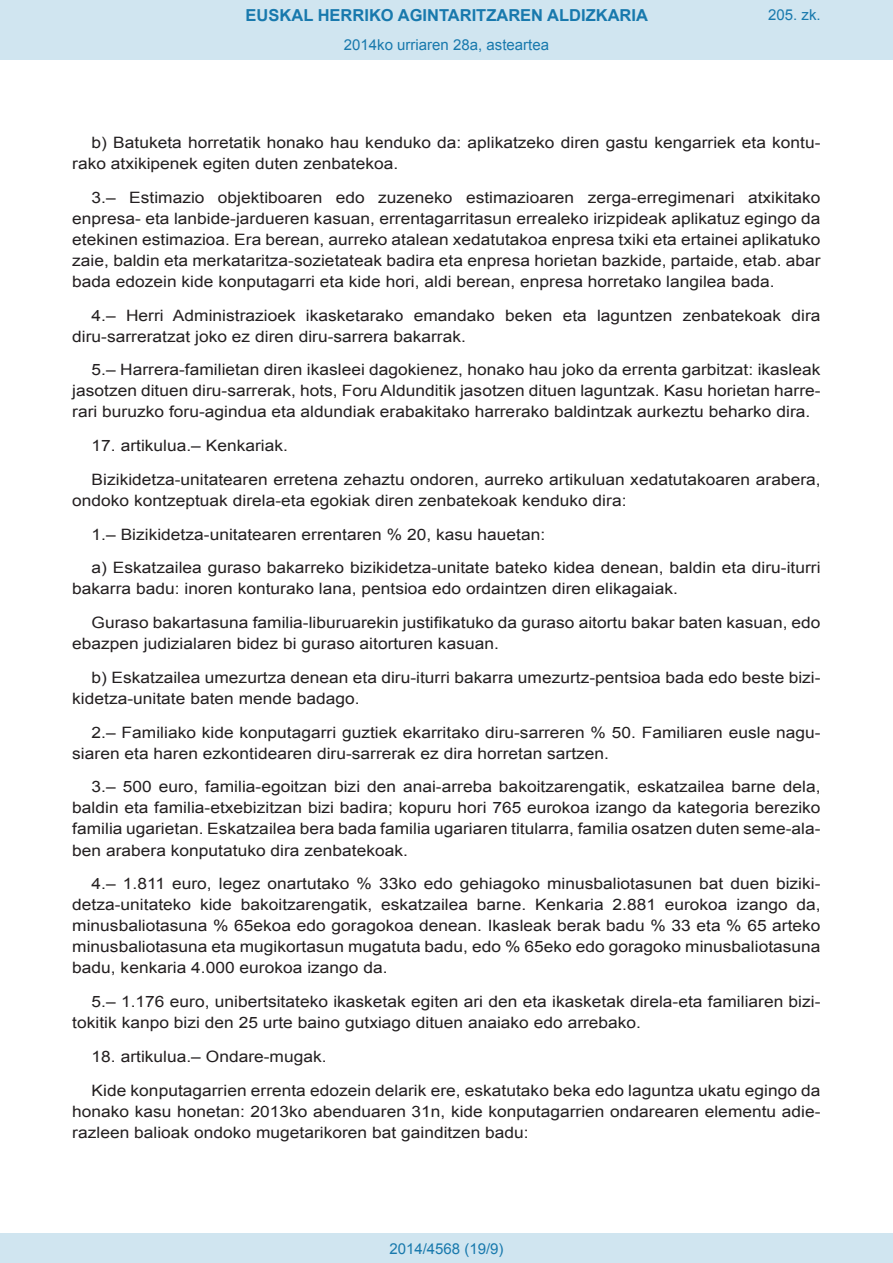
<style>
.page{position:relative;width:893px;height:1263px;background:#fff}
.page>*{position:absolute;margin:0;border:0;box-sizing:border-box;transform-origin:0 0}
.t1{font:700 16.5px "Arial";color:#1879ad}
.BOPVDetalle{font:15.6px/21px "Arial";color:#231f20;scale:1.11 1}
.Paginacion_Centro{font:15px "Arial";color:#1879ad}
</style>
<div class="page">
<div style="left:0;top:0;width:893px;height:60px;background:#d0e5f0"></div>
<div style="left:0;top:1233px;width:893px;height:30px;background:#d0e5f0"></div>
<p class="t1" style="left:246px;top:4px;width:404px">EUSKAL HERRIKO AGINTARITZAREN ALDIZKARIA</p>
<p class="Paginacion_Centro" style="left:344px;top:35px;width:207px">2014ko urriaren 28a, asteartea</p>
<p class="Paginacion_Centro" style="left:768px;top:5px;width:54px">205. zk.</p>
<p class="BOPVDetalle" style="left:72px;top:132px;width:676px;text-indent:19px">b) Batuketa horretatik honako hau kenduko da: aplikatzeko diren gastu kengarriek eta kontu&shy;rako atxikipenek egiten duten zenbatekoa.</p>
<p class="BOPVDetalle" style="left:72px;top:187px;width:676px;text-align:justify;text-indent:19px">3.– Estimazio objektiboaren edo zuzeneko estimazioaren zerga-erregimenari atxikitako enpresa- eta lanbide-jardueren kasuan, errentagarritasun errealeko irizpideak aplikatuz egingo da etekinen estimazioa. Era berean, aurreko atalean xedatutakoa enpresa txiki eta ertainei aplikatuko zaie, baldin eta merkataritza-sozietateak badira eta enpresa horietan bazkide, partaide, etab. abar bada edozein kide konputagarri eta kide hori, aldi berean, enpresa horretako langilea bada.</p>
<p class="BOPVDetalle" style="left:72px;top:305px;width:676px;text-indent:19px">4.– Herri Administrazioek ikasketarako emandako beken eta laguntzen zenbatekoak dira diru-sarreratzat joko ez diren diru-sarrera bakarrak.</p>
<p class="BOPVDetalle" style="left:72px;top:360px;width:676px;text-align:justify;text-indent:19px">5.– Harrera-familietan diren ikasleei dagokienez, honako hau joko da errenta garbitzat: ikasleak jasotzen dituen diru-sarrerak, hots, Foru Aldunditik jasotzen dituen laguntzak. Kasu horietan harre&shy;rari buruzko foru-agindua eta aldundiak erabakitako harrerako baldintzak aurkeztu beharko dira.</p>
<p class="BOPVDetalle" style="left:92px;top:435px;width:178px">17. artikulua.– Kenkariak.</p>
<p class="BOPVDetalle" style="left:72px;top:469px;width:676px;text-indent:19px">Bizikidetza-unitatearen erretena zehaztu ondoren, aurreko artikuluan xedatutakoaren arabera, ondoko kontzeptuak direla-eta egokiak diren zenbatekoak kenduko dira:</p>
<p class="BOPVDetalle" style="left:92px;top:524px;width:410px">1.– Bizikidetza-unitatearen errentaren % 20, kasu hauetan:</p>
<p class="BOPVDetalle" style="left:72px;top:558px;width:676px;text-indent:19px">a) Eskatzailea guraso bakarreko bizikidetza-unitate bateko kidea denean, baldin eta diru-iturri bakarra badu: inoren konturako lana, pentsioa edo ordaintzen diren elikagaiak.</p>
<p class="BOPVDetalle" style="left:72px;top:612px;width:676px;text-indent:19px">Guraso bakartasuna familia-liburuarekin justifikatuko da guraso aitortu bakar baten kasuan, edo ebazpen judizialaren bidez bi guraso aitorturen kasuan.</p>
<p class="BOPVDetalle" style="left:72px;top:667px;width:676px;text-indent:19px">b) Eskatzailea umezurtza denean eta diru-iturri bakarra umezurtz-pentsioa bada edo beste bizi&shy;kidetza-unitate baten mende badago.</p>
<p class="BOPVDetalle" style="left:72px;top:722px;width:676px;text-indent:19px">2.– Familiako kide konputagarri guztiek ekarritako diru-sarreren % 50. Familiaren eusle nagu&shy;siaren eta haren ezkontidearen diru-sarrerak ez dira horretan sartzen.</p>
<p class="BOPVDetalle" style="left:72px;top:777px;width:676px;text-align:justify;text-indent:19px">3.– 500 euro, familia-egoitzan bizi den anai-arreba bakoitzarengatik, eskatzailea barne dela, baldin eta familia-etxebizitzan bizi badira; kopuru hori 765 eurokoa izango da kategoria bereziko familia ugarietan. Eskatzailea bera bada familia ugariaren titularra, familia osatzen duten seme-ala&shy;ben arabera konputatuko dira zenbatekoak.</p>
<p class="BOPVDetalle" style="left:72px;top:873px;width:676px;text-align:justify;text-indent:19px">4.– 1.811 euro, legez onartutako % 33ko edo gehiagoko minusbaliotasunen bat duen biziki&shy;detza-unitateko kide bakoitzarengatik, eskatzailea barne. Kenkaria 2.881 eurokoa izango da, minusbaliotasuna % 65ekoa edo goragokoa denean. Ikasleak berak badu % 33 eta % 65 arteko minusbaliotasuna eta mugikortasun mugatuta badu, edo % 65eko edo goragoko minusbaliotasuna badu, kenkaria 4.000 eurokoa izango da.</p>
<p class="BOPVDetalle" style="left:72px;top:991px;width:676px;text-indent:19px">5.– 1.176 euro, unibertsitateko ikasketak egiten ari den eta ikasketak direla-eta familiaren bizi&shy;tokitik kanpo bizi den 25 urte baino gutxiago dituen anaiako edo arrebako.</p>
<p class="BOPVDetalle" style="left:92px;top:1046px;width:213px">18. artikulua.– Ondare-mugak.</p>
<p class="BOPVDetalle" style="left:72px;top:1080px;width:676px;text-align:justify;text-indent:19px">Kide konputagarrien errenta edozein delarik ere, eskatutako beka edo laguntza ukatu egingo da honako kasu honetan: 2013ko abenduaren 31n, kide konputagarrien ondarearen elementu adie&shy;razleen balioak ondoko mugetarikoren bat gainditzen badu:</p>
<p class="Paginacion_Centro" style="left:389px;top:1238px;width:116px">2014/4568 (19/9)</p>
</div>
